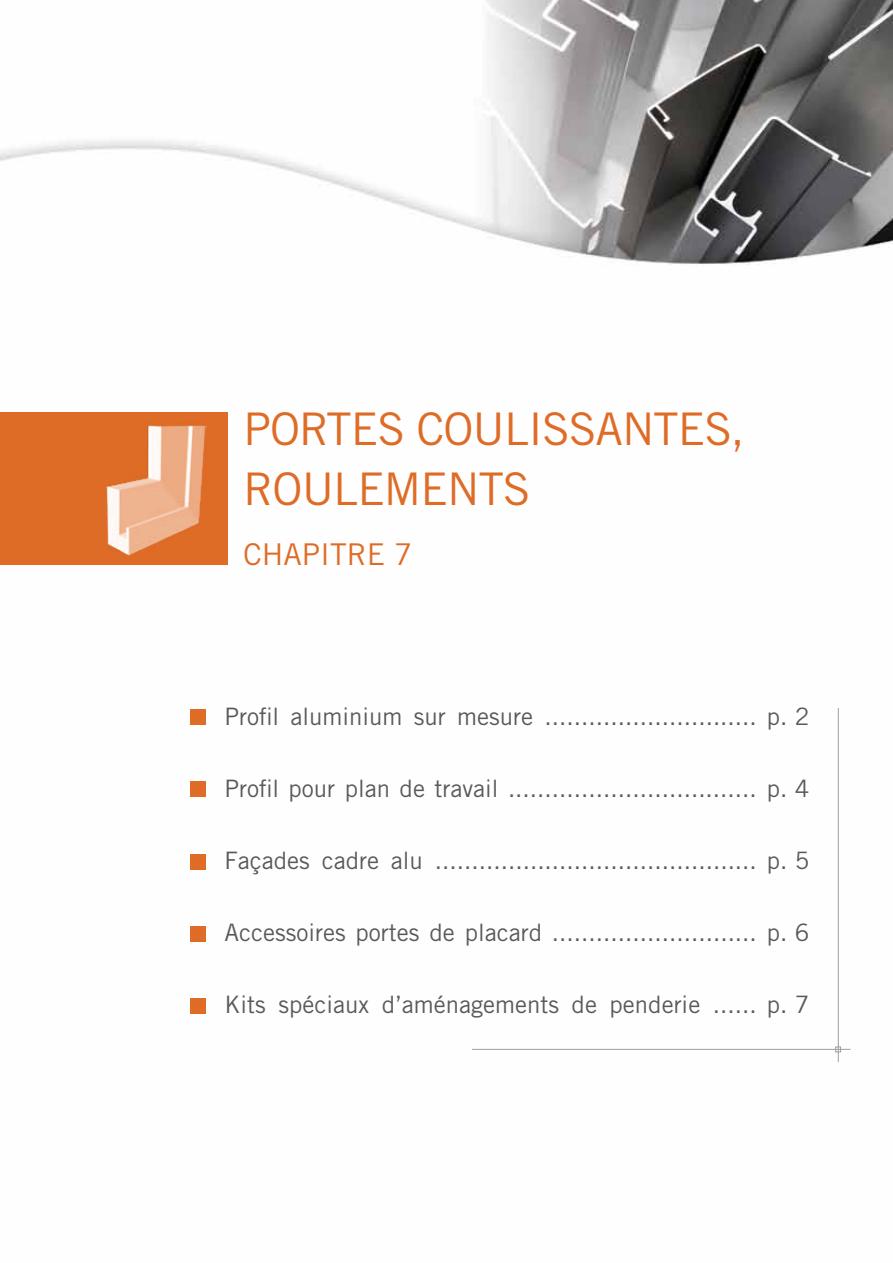
<style>
.page{position:relative;width:893px;height:1263px;background:#fff}
.page>*{position:absolute;margin:0;border:0;box-sizing:border-box;transform-origin:0 0}
.t1{font:45px/60px "Trade Gothic LT Std";letter-spacing:-.02em;color:#df6c26}
.t2{font:30px "Trade Gothic LT Std";color:#df6c26}
.t3{font:24px "Trade Gothic LT Std";color:#58595b}
</style>
<div class="page">
<img style="left:0;top:0;width:893px;height:1062px">
<div style="left:0;top:412px;width:227px;height:153px;background:#df6c26"></div>
<div style="left:190px;top:782px;width:16px;height:15px;background:#df6c26"></div>
<div style="left:190px;top:709px;width:16px;height:16px;background:#df6c26"></div>
<div style="left:190px;top:854px;width:16px;height:15px;background:#df6c26"></div>
<div style="left:190px;top:926px;width:16px;height:15px;background:#df6c26"></div>
<div style="left:190px;top:998px;width:16px;height:15px;background:#df6c26"></div>
<hr style="left:838px;top:708px;width:1px;height:354px;background:#9d9fa2">
<hr style="left:472px;top:1049px;width:378px;height:1px;background:#9d9fa2">
<svg style="left:835px;top:1047px;width:6px;height:5px"></svg>
<img style="left:106px;top:425px;width:101px;height:130px">
<h1 class="t1" style="left:243px;top:398px;width:503px">portes coulissantes, roulements</h1>
<p class="t2" style="left:243px;top:536px;width:171px">chapitre 7</p>
<p class="t3" style="left:224px;top:702px;width:587px">Profil aluminium sur mesure ............................. p. 2</p>
<p class="t3" style="left:224px;top:774px;width:587px">Profil pour plan de travail .................................. p. 4</p>
<p class="t3" style="left:224px;top:846px;width:587px">Façades cadre alu ............................................ p. 5</p>
<p class="t3" style="left:224px;top:918px;width:587px">Accessoires portes de placard ............................ p. 6</p>
<p class="t3" style="left:224px;top:990px;width:587px">Kits spéciaux d’aménagements de penderie ...... p. 7</p>
</div>
